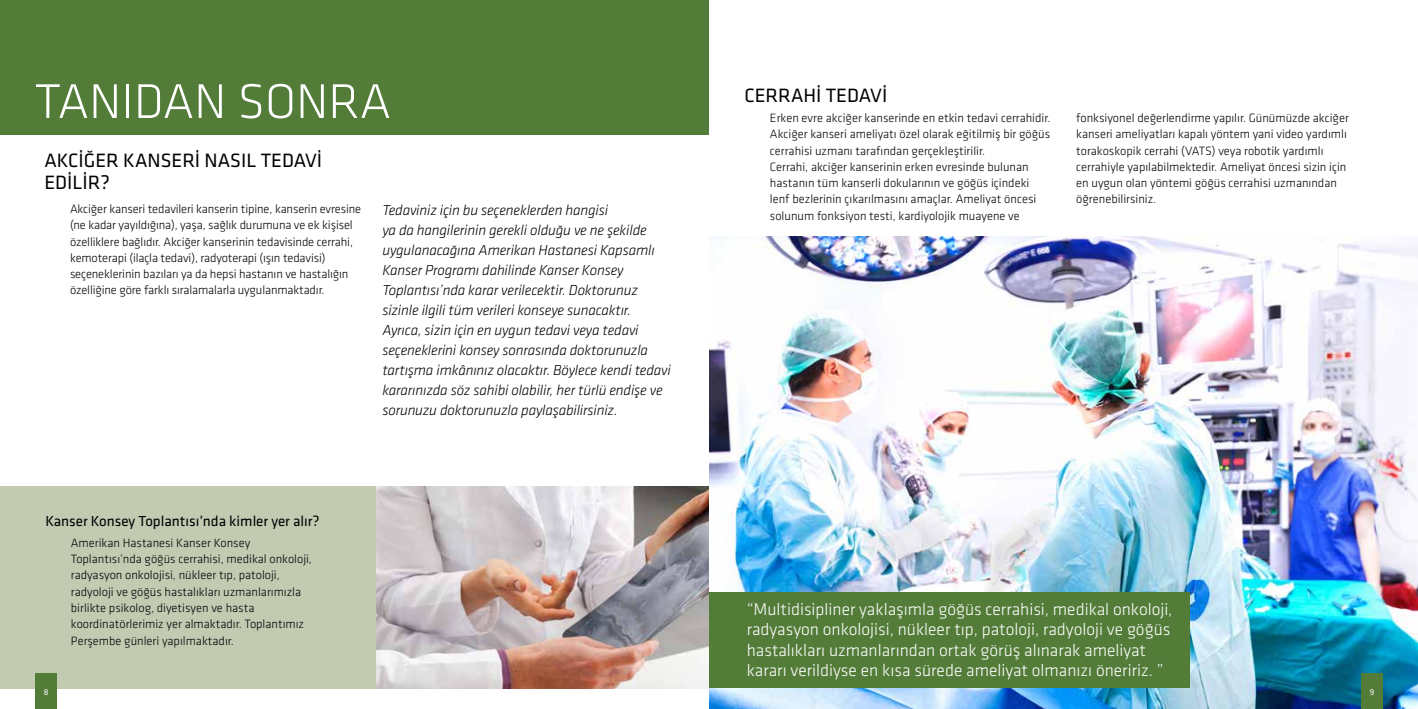
<style>
.page{position:relative;width:1418px;height:709px;background:#fff}
.page>*{position:absolute;margin:0;border:0;box-sizing:border-box;transform-origin:0 0}
.t1{font:300 50.5px "Klavika";color:#fff}
.t2{font:20px/21.2px "Klavika";color:#000}
.t3{font:300 17.5px/20px "Klavika";color:#fff}
.t4{font:italic 300 15px/20px "Klavika";letter-spacing:-.01em;color:#000}
.t5{font:15px "Klavika";color:#000}
.t6{font:300 12.5px/16.2px "Klavika";color:#000}
.t7{font:8.75px "Klavika";color:#fff}
</style>
<div class="page">
<img style="left:709px;top:236px;width:708px;height:473px">
<div style="left:0;top:486px;width:377px;height:202px;background:#c2cab2"></div>
<img style="left:377px;top:486px;width:332px;height:202px">
<div style="left:0;top:0;width:709px;height:134px;background:#537c39"></div>
<div style="left:709px;top:592px;width:480px;height:95px;background:#537c39"></div>
<div style="left:35px;top:673px;width:22px;height:36px;background:#537c39"></div>
<div style="left:1361px;top:673px;width:21px;height:36px;background:#537c39"></div>
<h1 class="t1" style="left:35px;top:74px;width:358px">TANIDAN SONRA</h1>
<h2 class="t2" style="left:44px;top:150px;width:279px">AKCİĞER KANSERİ NASIL TEDAVİ<br>EDİLİR?</h2>
<p class="t6" style="left:70px;top:201px;width:293px">Akciğer kanseri tedavileri kanserin tipine, kanserin evresine (ne kadar yayıldığına), yaşa, sağlık durumuna ve ek kişisel özelliklere bağlıdır. Akciğer kanserinin tedavisinde cerrahi, kemoterapi (ilaçla tedavi), radyoterapi (ışın tedavisi) seçeneklerinin bazıları ya da hepsi hastanın ve hastalığın özelliğine göre farklı sıralamalarla uygulanmaktadır.</p>
<p class="t4" style="left:382px;top:200px;width:290px">Tedaviniz için bu seçeneklerden hangisi<br>ya da hangilerinin gerekli olduğu ve ne şekilde uygulanacağına Amerikan Hastanesi Kapsamlı Kanser Programı dahilinde Kanser Konsey Toplantısı’nda karar verilecektir. Doktorunuz sizinle ilgili tüm verileri konseye sunacaktır.<br>Ayrıca, sizin için en uygun tedavi veya tedavi seçeneklerini konsey sonrasında doktorunuzla tartışma imkânınız olacaktır. Böylece kendi tedavi kararınızda söz sahibi olabilir, her türlü endişe ve sorunuzu doktorunuzla paylaşabilirsiniz.</p>
<p class="t5" style="left:45px;top:512px;width:276px">Kanser Konsey Toplantısı’nda kimler yer alır?</p>
<p class="t6" style="left:71px;top:535px;width:242px">Amerikan Hastanesi Kanser Konsey Toplantısı’nda göğüs cerrahisi, medikal onkoloji, radyasyon onkolojisi, nükleer tıp, patoloji, radyoloji ve göğüs hastalıkları uzmanlarımızla birlikte psikolog, diyetisyen ve hasta koordinatörlerimiz yer almaktadır. Toplantımız Perşembe günleri yapılmaktadır.</p>
<h2 class="t2" style="left:744px;top:86px;width:144px">CERRAHİ TEDAVİ</h2>
<p class="t6" style="left:770px;top:110px;width:282px">Erken evre akciğer kanserinde en etkin tedavi cerrahidir.<br>Akciğer kanseri ameliyatı özel olarak eğitilmiş bir göğüs cerrahisi uzmanı tarafından gerçekleştirilir.<br>Cerrahi, akciğer kanserinin erken evresinde bulunan hastanın tüm kanserli dokularının ve göğüs içindeki lenf bezlerinin çıkarılmasını amaçlar. Ameliyat öncesi solunum fonksiyon testi, kardiyolojik muayene ve</p>
<p class="t6" style="left:1076px;top:110px;width:274px">fonksiyonel değerlendirme yapılır. Günümüzde akciğer kanseri ameliyatları kapalı yöntem yani video yardımlı torakoskopik cerrahi (VATS) veya robotik yardımlı cerrahiyle yapılabilmektedir. Ameliyat öncesi sizin için en uygun olan yöntemi göğüs cerrahisi uzmanından öğrenebilirsiniz.</p>
<p class="t3" style="left:746px;top:600px;width:427px">“Multidisipliner yaklaşımla göğüs cerrahisi, medikal onkoloji, radyasyon onkolojisi, nükleer tıp, patoloji, radyoloji ve göğüs hastalıkları uzmanlarından ortak görüş alınarak ameliyat kararı verildiyse en kısa sürede ameliyat olmanızı öneririz. ”</p>
<p class="t7" style="left:44px;top:687px;width:6px">8</p>
<p class="t7" style="left:1369px;top:687px;width:6px">9</p>
</div>
